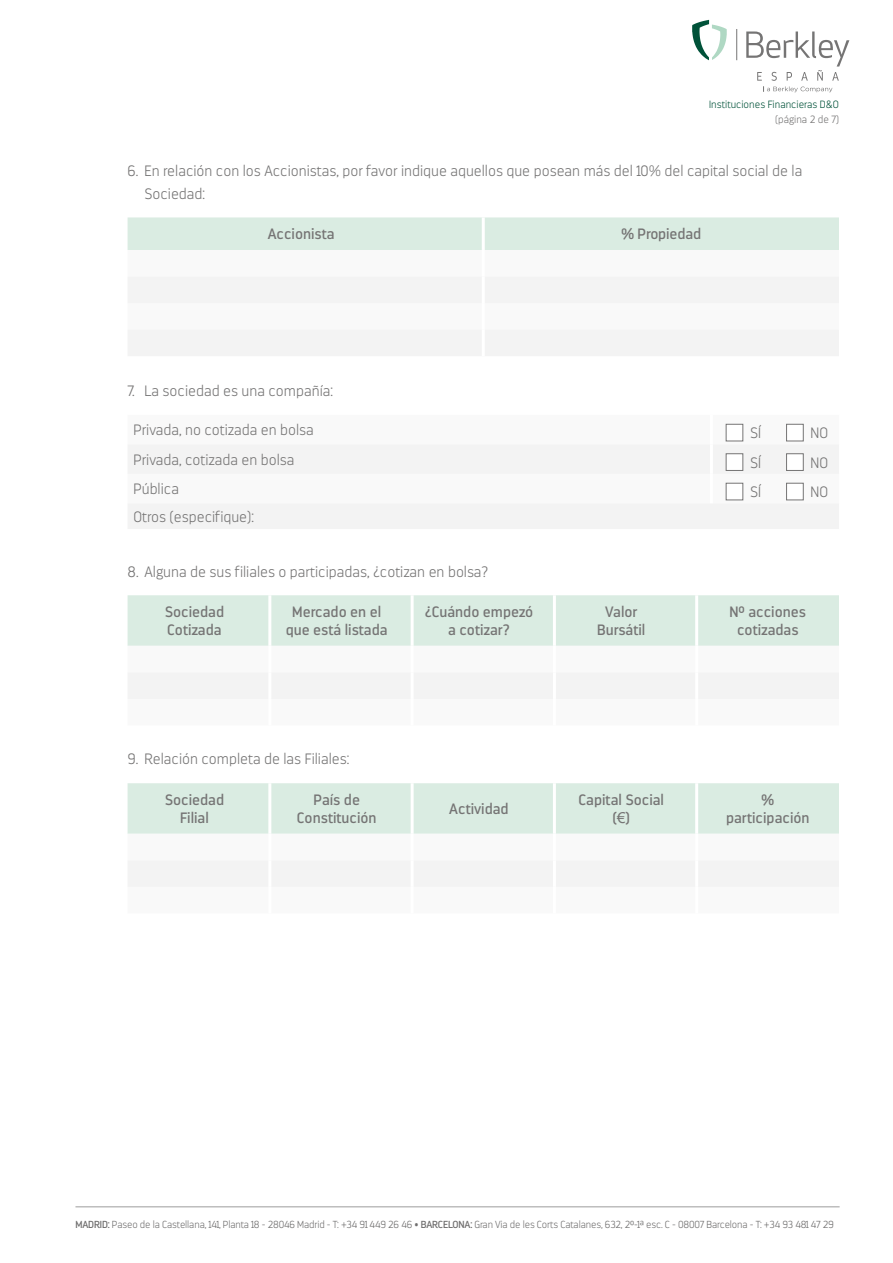
<style>
.page{position:relative;width:893px;height:1263px;background:#fff}
.page>*{position:absolute;margin:0;border:0;box-sizing:border-box;transform-origin:0 0}
.t1{font:200 15px/22.5px "Darwin";color:#757474}
.t2{font:15px/18px "Darwin";color:#757474;text-align:center}
.t3{font:200 10.5px "Darwin";color:#005239}
.t4{font:200 10.5px "Darwin";color:#757474}
.t5{font:200 10.2px "Darwin";letter-spacing:-.01em;color:#706f6f}
.s1{font-family:"Arial"}
.s2{font-weight:400}
</style>
<div class="page">
<svg style="left:692px;top:20px;width:35px;height:40px"></svg>
<hr style="left:736px;top:29px;width:1px;height:31px;background:#757474">
<svg style="left:746px;top:32px;width:103px;height:60px"></svg>
<hr style="left:75px;top:1206px;width:765px;height:1px;background:#9d9d9c">
<div style="left:128px;top:217px;width:711px;height:33px;background:#daece2"></div>
<div style="left:128px;top:277px;width:711px;height:79px;background:#f3f3f3"></div>
<hr style="left:482px;top:217px;width:3px;height:33px;background:#fff">
<hr style="left:482px;top:277px;width:3px;height:26px;background:#fff">
<hr style="left:482px;top:303px;width:3px;height:27px;background:#fff">
<hr style="left:482px;top:330px;width:3px;height:26px;background:#fff">
<div style="left:128px;top:445px;width:711px;height:84px;background:#f3f3f3"></div>
<hr style="left:710px;top:444px;width:3px;height:30px;background:#fff">
<hr style="left:710px;top:474px;width:3px;height:29px;background:#fff">
<div style="left:726px;top:424px;width:17px;height:17px;border:1px solid #757474"></div>
<div style="left:786px;top:424px;width:18px;height:17px;border:1px solid #757474"></div>
<div style="left:726px;top:454px;width:17px;height:16px;background:#fff"></div>
<div style="left:726px;top:453px;width:17px;height:18px;border:1px solid #757474"></div>
<div style="left:786px;top:454px;width:17px;height:16px;background:#fff"></div>
<div style="left:786px;top:453px;width:18px;height:18px;border:1px solid #757474"></div>
<div style="left:726px;top:483px;width:17px;height:17px;background:#fff"></div>
<div style="left:726px;top:483px;width:17px;height:17px;border:1px solid #757474"></div>
<div style="left:786px;top:483px;width:17px;height:17px;background:#fff"></div>
<div style="left:786px;top:483px;width:18px;height:17px;border:1px solid #757474"></div>
<div style="left:128px;top:595px;width:711px;height:51px;background:#daece2"></div>
<div style="left:128px;top:673px;width:711px;height:26px;background:#f3f3f3"></div>
<hr style="left:268px;top:595px;width:3px;height:51px;background:#fff">
<hr style="left:411px;top:595px;width:3px;height:51px;background:#fff">
<hr style="left:553px;top:595px;width:3px;height:51px;background:#fff">
<hr style="left:695px;top:595px;width:3px;height:51px;background:#fff">
<hr style="left:268px;top:672px;width:3px;height:27px;background:#fff">
<hr style="left:411px;top:672px;width:3px;height:27px;background:#fff">
<hr style="left:553px;top:672px;width:3px;height:27px;background:#fff">
<hr style="left:695px;top:672px;width:3px;height:27px;background:#fff">
<div style="left:128px;top:783px;width:711px;height:51px;background:#daece2"></div>
<div style="left:128px;top:861px;width:711px;height:26px;background:#f3f3f3"></div>
<hr style="left:268px;top:783px;width:3px;height:51px;background:#fff">
<hr style="left:411px;top:783px;width:3px;height:51px;background:#fff">
<hr style="left:553px;top:783px;width:3px;height:51px;background:#fff">
<hr style="left:695px;top:783px;width:3px;height:51px;background:#fff">
<hr style="left:268px;top:860px;width:3px;height:27px;background:#fff">
<hr style="left:411px;top:860px;width:3px;height:27px;background:#fff">
<hr style="left:553px;top:860px;width:3px;height:27px;background:#fff">
<hr style="left:695px;top:860px;width:3px;height:27px;background:#fff">
<p class="t3" style="left:709px;top:98px;width:131px">Instituciones Financieras D&amp;O</p>
<p class="t4" style="left:775px;top:113px;width:65px">(página 2 de 7)</p>
<p class="t1" style="left:145px;top:160px;width:659px;text-indent:-17px">6. En relación con los Accionistas, por favor indique aquellos que posean más del 10% del capital social de la<br>Sociedad:</p>
<p class="t2" style="left:268px;top:225px;width:69px">Accionista</p>
<p class="t2" style="left:621px;top:225px;width:81px">% Propiedad</p>
<p class="t1" style="left:128px;top:380px;width:207px">7. La sociedad es una compañía:</p>
<p class="t1" style="left:134px;top:419px;width:182px">Privada, no cotizada en bolsa</p>
<p class="t1" style="left:750px;top:422px;width:12px">SÍ</p>
<p class="t1" style="left:811px;top:422px;width:19px">NO</p>
<p class="t1" style="left:134px;top:448px;width:162px">Privada, cotizada en bolsa</p>
<p class="t1" style="left:750px;top:451px;width:12px">SÍ</p>
<p class="t1" style="left:811px;top:451px;width:19px">NO</p>
<p class="t1" style="left:134px;top:478px;width:47px">Pública</p>
<p class="t1" style="left:750px;top:481px;width:12px">SÍ</p>
<p class="t1" style="left:811px;top:481px;width:19px">NO</p>
<p class="t1" style="left:134px;top:505px;width:122px">Otros (especifique):</p>
<p class="t1" style="left:128px;top:560px;width:362px">8. Alguna de sus filiales o participadas, ¿cotizan en bolsa?</p>
<p class="t2" style="left:165px;top:603px;width:61px;text-align:left">Sociedad<br>Cotizada</p>
<p class="t2" style="left:286px;top:603px;width:103px">Mercado en el que está listada</p>
<p class="t2" style="left:425px;top:603px;width:110px">¿Cuándo empezó a cotizar?</p>
<p class="t2" style="left:597px;top:603px;width:50px">Valor<br>Bursátil</p>
<p class="t2" style="left:730px;top:603px;width:78px">Nº acciones cotizadas</p>
<p class="t1" style="left:128px;top:748px;width:223px">9. Relación completa de las Filiales:</p>
<p class="t2" style="left:165px;top:791px;width:61px">Sociedad<br>Filial</p>
<p class="t2" style="left:297px;top:791px;width:81px">País de<br>Constitución</p>
<p class="t2" style="left:449px;top:800px;width:61px">Actividad</p>
<p class="t2" style="left:578px;top:791px;width:87px">Capital Social (<span class="s1">€</span>)</p>
<p class="t2" style="left:726px;top:791px;width:85px">% participación</p>
<p class="t5" style="left:75px;top:1219px;width:760px"><span class="s2">MADRID:</span> Paseo de la Castellana, 141, Planta 18 - 28046 Madrid - T: +34 91 449 26 46 • <span class="s2">BARCELONA:</span> Gran Via de les Corts Catalanes, 632, 2º-1ª esc. C - 08007 Barcelona - T: +34 93 481 47 29</p>
</div>
